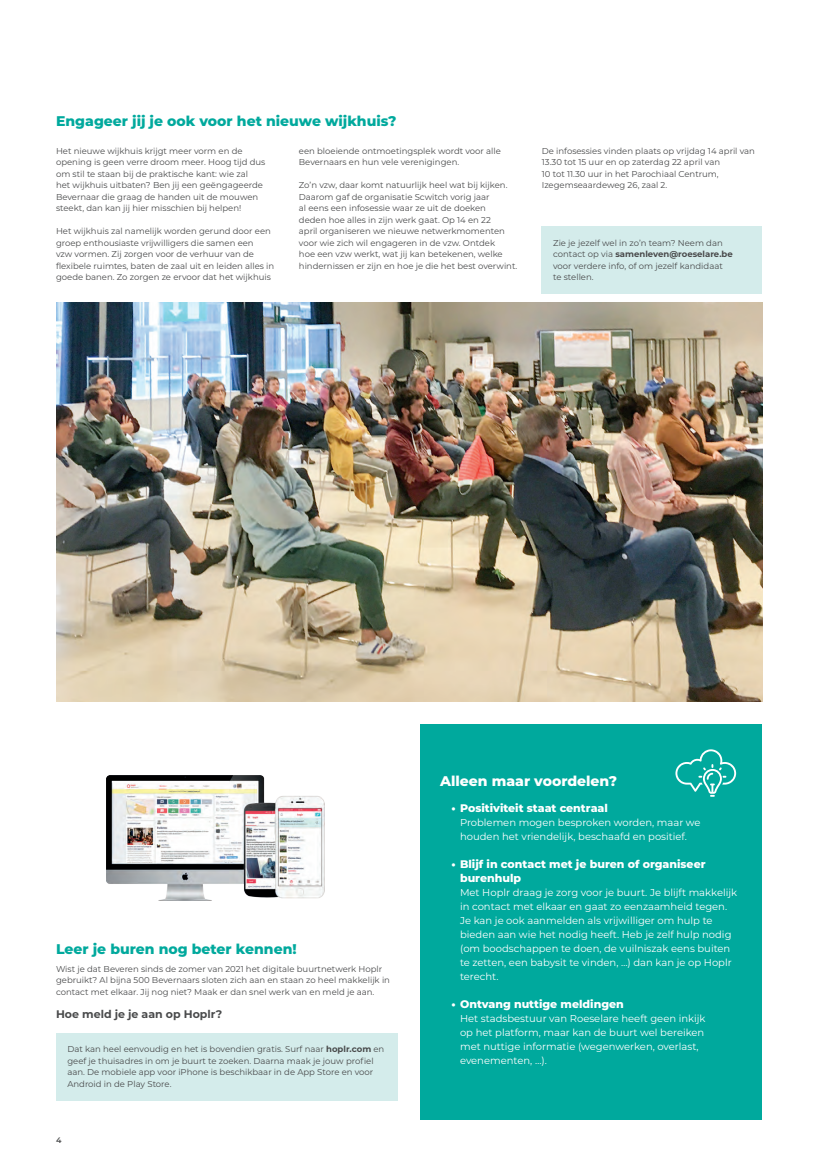
<style>
.page{position:relative;width:820px;height:1176px;background:#fff}
.page>*{position:absolute;margin:0;border:0;box-sizing:border-box;transform-origin:0 0}
.t1{font:800 14px "Montserrat";color:#00a99d}
.t2{font:800 14px "Montserrat";color:#fff}
.t3{font:800 11px/14px "Montserrat";color:#fff}
.t4{font:700 11px "Montserrat";color:#494a4b}
.t5{font:10px/14px "Montserrat";color:#fff}
.t6{font:8.5px/11.5px "Montserrat";color:#494a4b}
.t7{font:600 8px "Montserrat";color:#494a4b}
.s1{font-weight:700}
</style>
<div class="page">
<div style="left:56px;top:1032px;width:342px;height:68px;background:#d4eceb"></div>
<div style="left:542px;top:226px;width:220px;height:68px;background:#d4eceb"></div>
<div style="left:420px;top:724px;width:342px;height:395px;background:#00a99d"></div>
<img style="left:56px;top:302px;width:706px;height:399px">
<svg style="left:675px;top:749px;width:61px;height:47px"></svg>
<img style="left:106px;top:775px;width:219px;height:124px">
<h1 class="t1" style="left:56px;top:111px;width:342px">Engageer jij je ook voor het nieuwe wijkhuis?</h1>
<p class="t6" style="left:56px;top:144px;width:211px">Het nieuwe wijkhuis krijgt meer vorm en de opening is geen verre droom meer. Hoog tijd dus om stil te staan bij de praktische kant: wie zal<br>het wijkhuis uitbaten? Ben jij een geëngageerde Bevernaar die graag de handen uit de mouwen steekt, dan kan jij hier misschien bij helpen!</p>
<p class="t6" style="left:56px;top:225px;width:220px">Het wijkhuis zal namelijk worden gerund door een groep enthousiaste vrijwilligers die samen een<br>vzw vormen. Zij zorgen voor de verhuur van de flexibele ruimtes, baten de zaal uit en leiden alles in goede banen. Zo zorgen ze ervoor dat het wijkhuis</p>
<p class="t6" style="left:299px;top:144px;width:204px">een bloeiende ontmoetingsplek wordt voor alle<br>Bevernaars en hun vele verenigingen.</p>
<p class="t6" style="left:299px;top:179px;width:220px">Zo’n vzw, daar komt natuurlijk heel wat bij kijken.<br>Daarom gaf de organisatie Scwitch vorig jaar<br>al eens een infosessie waar ze uit de doeken<br>deden hoe alles in zijn werk gaat. Op 14 en 22<br>april organiseren we nieuwe netwerkmomenten voor wie zich wil engageren in de vzw. Ontdek<br>hoe een vzw werkt, wat jij kan betekenen, welke hindernissen er zijn en hoe je die het best overwint.</p>
<p class="t6" style="left:542px;top:144px;width:215px">De infosessies vinden plaats op vrijdag 14 april van 13.30 tot 15 uur en op zaterdag 22 april van<br>10 tot 11.30 uur in het Parochiaal Centrum, Izegemseaardeweg 26, zaal 2.</p>
<p class="t6" style="left:553px;top:236px;width:181px">Zie je jezelf wel in zo’n team? Neem dan contact op via <span class="s1">samenleven@roeselare.be </span>voor verdere info, of om jezelf kandidaat te stellen.</p>
<h1 class="t1" style="left:56px;top:938px;width:242px">Leer je buren nog beter kennen!</h1>
<p class="t6" style="left:56px;top:962px;width:335px">Wist je dat Beveren sinds de zomer van 2021 het digitale buurtnetwerk Hoplr gebruikt? Al bijna 500 Bevernaars sloten zich aan en staan zo heel makkelijk in contact met elkaar. Jij nog niet? Maak er dan snel werk van en meld je aan.</p>
<p class="t4" style="left:56px;top:1005px;width:168px">Hoe meld je je aan op Hoplr?</p>
<p class="t6" style="left:67px;top:1043px;width:318px">Dat kan heel eenvoudig en het is bovendien gratis. Surf naar <span class="s1">hoplr.com</span> en geef je thuisadres in om je buurt te zoeken. Daarna maak je jouw profiel aan. De mobiele app voor iPhone is beschikbaar in de App Store en voor Android in de Play Store.</p>
<p class="t7" style="left:56px;top:1133px;width:7px">4</p>
<h1 class="t2" style="left:440px;top:770px;width:178px">Alleen maar voordelen?</h1>
<p class="t3" style="left:451px;top:799px;width:158px">• Positiviteit staat centraal</p>
<p class="t5" style="left:460px;top:814px;width:242px">Problemen mogen besproken worden, maar we houden het vriendelijk, beschaafd en positief.</p>
<p class="t3" style="left:460px;top:855px;width:247px;text-indent:-9px">• Blijf in contact met je buren of organiseer burenhulp</p>
<p class="t5" style="left:460px;top:884px;width:279px">Met Hoplr draag je zorg voor je buurt. Je blijft makkelijk in contact met elkaar en gaat zo eenzaamheid tegen.<br>Je kan je ook aanmelden als vrijwilliger om hulp te bieden aan wie het nodig heeft. Heb je zelf hulp nodig (om boodschappen te doen, de vuilniszak eens buiten te zetten, een babysit te vinden, …) dan kan je op Hoplr terecht.</p>
<p class="t3" style="left:451px;top:995px;width:174px">• Ontvang nuttige meldingen</p>
<p class="t5" style="left:460px;top:1010px;width:247px">Het stadsbestuur van Roeselare heeft geen inkijk op het platform, maar kan de buurt wel bereiken met nuttige informatie (wegenwerken, overlast, evenementen, …).</p>
</div>
